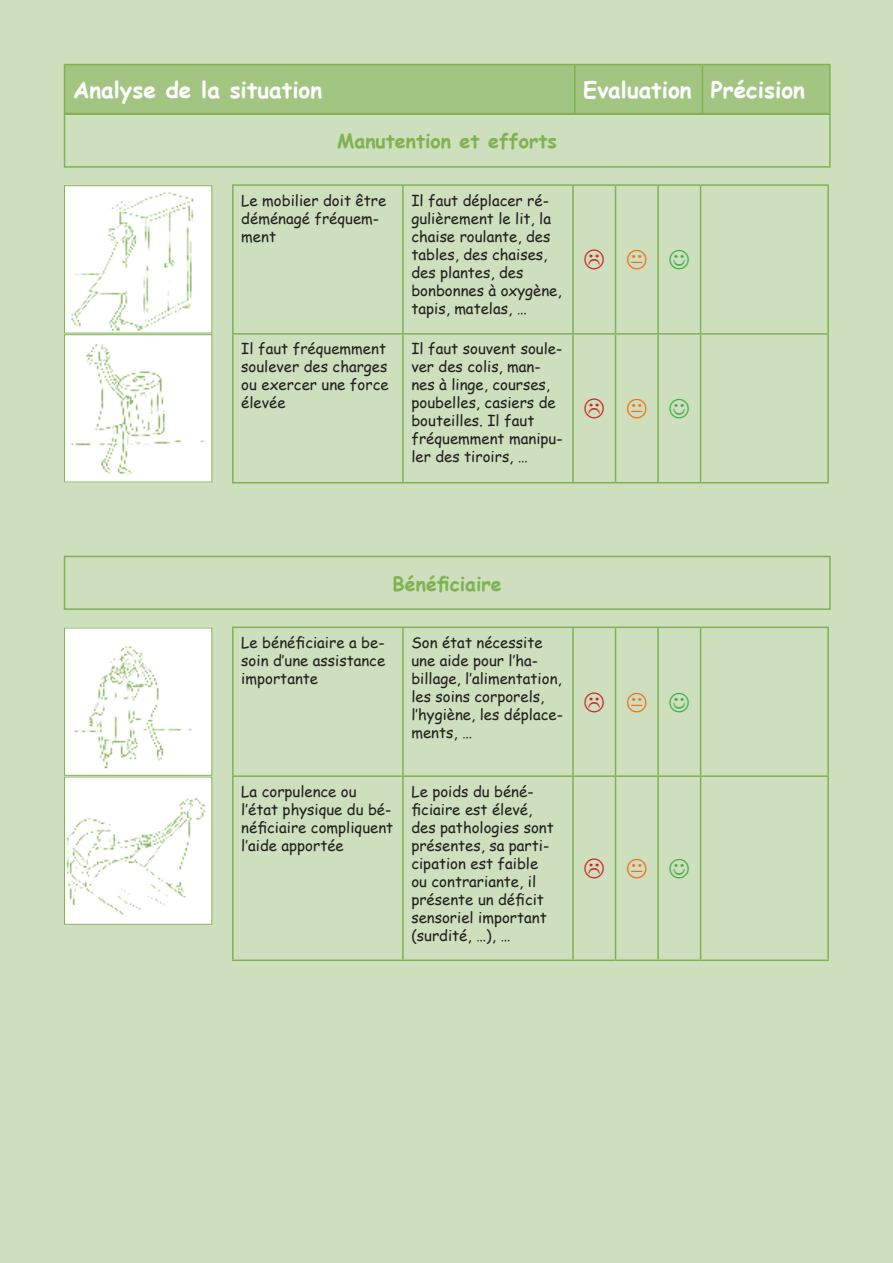
<style>
.page{position:relative;width:893px;height:1263px;background:#cddfbc}
.page>*{position:absolute;margin:0;border:0;box-sizing:border-box;transform-origin:0 0}
.t1{font:700 22.5px "Comic Sans MS";color:#fff}
.t2{font:700 19.5px "Comic Sans MS";color:#80b253}
.t3{font:15px/18px "Comic Sans MS";color:#231f20}
</style>
<div class="page">
<div style="left:65px;top:65px;width:764px;height:48px;background:#a2c581"></div>
<hr style="left:64px;top:64px;width:511px;height:1px;background:#80b253">
<hr style="left:64px;top:65px;width:1px;height:48px;background:#80b253">
<hr style="left:575px;top:64px;width:127px;height:1px;background:#80b253">
<hr style="left:574px;top:65px;width:2px;height:48px;background:#80b253">
<hr style="left:702px;top:64px;width:129px;height:1px;background:#80b253">
<hr style="left:702px;top:65px;width:1px;height:48px;background:#80b253">
<hr style="left:829px;top:65px;width:2px;height:48px;background:#80b253">
<div style="left:64px;top:556px;width:767px;height:54px;border:2px solid #80b253"></div>
<hr style="left:232px;top:627px;width:171px;height:1px;background:#80b253">
<hr style="left:232px;top:628px;width:2px;height:147px;background:#80b253">
<hr style="left:403px;top:627px;width:170px;height:1px;background:#80b253">
<hr style="left:402px;top:628px;width:2px;height:147px;background:#80b253">
<hr style="left:573px;top:627px;width:42px;height:1px;background:#80b253">
<hr style="left:572px;top:628px;width:2px;height:147px;background:#80b253">
<hr style="left:615px;top:627px;width:43px;height:1px;background:#80b253">
<hr style="left:615px;top:628px;width:1px;height:147px;background:#80b253">
<hr style="left:658px;top:627px;width:43px;height:1px;background:#80b253">
<hr style="left:657px;top:628px;width:2px;height:147px;background:#80b253">
<hr style="left:701px;top:627px;width:128px;height:1px;background:#80b253">
<hr style="left:700px;top:628px;width:1px;height:147px;background:#80b253">
<hr style="left:827px;top:628px;width:2px;height:147px;background:#80b253">
<hr style="left:232px;top:775px;width:171px;height:2px;background:#80b253">
<hr style="left:232px;top:777px;width:2px;height:182px;background:#80b253">
<hr style="left:403px;top:775px;width:170px;height:2px;background:#80b253">
<hr style="left:402px;top:777px;width:2px;height:182px;background:#80b253">
<hr style="left:573px;top:775px;width:42px;height:2px;background:#80b253">
<hr style="left:572px;top:777px;width:2px;height:182px;background:#80b253">
<hr style="left:615px;top:775px;width:43px;height:2px;background:#80b253">
<hr style="left:615px;top:777px;width:1px;height:182px;background:#80b253">
<hr style="left:658px;top:775px;width:43px;height:2px;background:#80b253">
<hr style="left:657px;top:777px;width:2px;height:182px;background:#80b253">
<hr style="left:701px;top:775px;width:128px;height:2px;background:#80b253">
<hr style="left:700px;top:777px;width:1px;height:182px;background:#80b253">
<hr style="left:827px;top:777px;width:2px;height:182px;background:#80b253">
<hr style="left:232px;top:959px;width:171px;height:2px;background:#80b253">
<hr style="left:403px;top:959px;width:170px;height:2px;background:#80b253">
<hr style="left:573px;top:959px;width:42px;height:2px;background:#80b253">
<hr style="left:615px;top:959px;width:43px;height:2px;background:#80b253">
<hr style="left:658px;top:959px;width:43px;height:2px;background:#80b253">
<hr style="left:701px;top:959px;width:128px;height:2px;background:#80b253">
<img style="left:66px;top:630px;width:144px;height:143px">
<img style="left:66px;top:779px;width:144px;height:143px">
<div style="left:64px;top:113px;width:767px;height:55px;border:2px solid #80b253"></div>
<hr style="left:232px;top:184px;width:171px;height:2px;background:#80b253">
<hr style="left:232px;top:186px;width:2px;height:147px;background:#80b253">
<hr style="left:403px;top:184px;width:170px;height:2px;background:#80b253">
<hr style="left:402px;top:186px;width:2px;height:147px;background:#80b253">
<hr style="left:573px;top:184px;width:42px;height:2px;background:#80b253">
<hr style="left:572px;top:186px;width:2px;height:147px;background:#80b253">
<hr style="left:615px;top:184px;width:43px;height:2px;background:#80b253">
<hr style="left:615px;top:186px;width:1px;height:147px;background:#80b253">
<hr style="left:658px;top:184px;width:43px;height:2px;background:#80b253">
<hr style="left:657px;top:186px;width:2px;height:147px;background:#80b253">
<hr style="left:701px;top:184px;width:128px;height:2px;background:#80b253">
<hr style="left:700px;top:186px;width:1px;height:147px;background:#80b253">
<hr style="left:827px;top:186px;width:2px;height:147px;background:#80b253">
<hr style="left:232px;top:333px;width:171px;height:2px;background:#80b253">
<hr style="left:232px;top:335px;width:2px;height:147px;background:#80b253">
<hr style="left:403px;top:333px;width:170px;height:2px;background:#80b253">
<hr style="left:402px;top:335px;width:2px;height:147px;background:#80b253">
<hr style="left:573px;top:333px;width:42px;height:2px;background:#80b253">
<hr style="left:572px;top:335px;width:2px;height:147px;background:#80b253">
<hr style="left:615px;top:333px;width:43px;height:2px;background:#80b253">
<hr style="left:615px;top:335px;width:1px;height:147px;background:#80b253">
<hr style="left:658px;top:333px;width:43px;height:2px;background:#80b253">
<hr style="left:657px;top:335px;width:2px;height:147px;background:#80b253">
<hr style="left:701px;top:333px;width:128px;height:2px;background:#80b253">
<hr style="left:700px;top:335px;width:1px;height:147px;background:#80b253">
<hr style="left:827px;top:335px;width:2px;height:147px;background:#80b253">
<hr style="left:232px;top:482px;width:171px;height:1px;background:#80b253">
<hr style="left:403px;top:482px;width:170px;height:1px;background:#80b253">
<hr style="left:573px;top:482px;width:42px;height:1px;background:#80b253">
<hr style="left:615px;top:482px;width:43px;height:1px;background:#80b253">
<hr style="left:658px;top:482px;width:43px;height:1px;background:#80b253">
<hr style="left:701px;top:482px;width:128px;height:1px;background:#80b253">
<img style="left:66px;top:188px;width:144px;height:143px">
<img style="left:66px;top:336px;width:144px;height:144px">
<div style="left:64px;top:334px;width:148px;height:148px;border:1px solid #80b253"></div>
<h1 class="t1" style="left:73px;top:73px;width:251px">Analyse de la situation</h1>
<h1 class="t1" style="left:583px;top:73px;width:223px">Evaluation Précision</h1>
<h2 class="t2" style="left:337px;top:127px;width:221px">Manutention et efforts</h2>
<p class="t3" style="left:241px;top:190px;width:146px">Le mobilier doit être déménagé fréquem&shy;ment</p>
<p class="t3" style="left:411px;top:190px;width:152px">Il faut déplacer ré&shy;gulièrement le lit, la chaise roulante, des tables, des chaises, des plantes, des bonbonnes à oxygène, tapis, matelas, …</p>
<p class="t3" style="left:241px;top:339px;width:149px">Il faut fréquemment soulever des charges ou exercer une force élevée</p>
<p class="t3" style="left:411px;top:339px;width:153px">Il faut souvent soule&shy;ver des colis, man&shy;nes à linge, courses, poubelles, casiers de bouteilles. Il faut fréquemment manipu&shy;ler des tiroirs, …</p>
<h2 class="t2" style="left:393px;top:569px;width:111px">Bénéficiaire</h2>
<p class="t3" style="left:241px;top:633px;width:145px;text-align:justify">Le bénéficiaire a be&shy;soin d’une assistance importante</p>
<p class="t3" style="left:411px;top:633px;width:153px">Son état nécessite une aide pour l’ha&shy;billage, l’alimentation, les soins corporels, l’hygiène, les déplace&shy;ments, …</p>
<p class="t3" style="left:241px;top:781px;width:153px">La corpulence ou l’état physique du bé&shy;néficiaire compliquent l’aide apportée</p>
<p class="t3" style="left:411px;top:781px;width:144px">Le poids du béné&shy;ficiaire est élevé, des pathologies sont présentes, sa parti&shy;cipation est faible ou contrariante, il présente un déficit sensoriel important (surdité, …), …</p>
</div>
